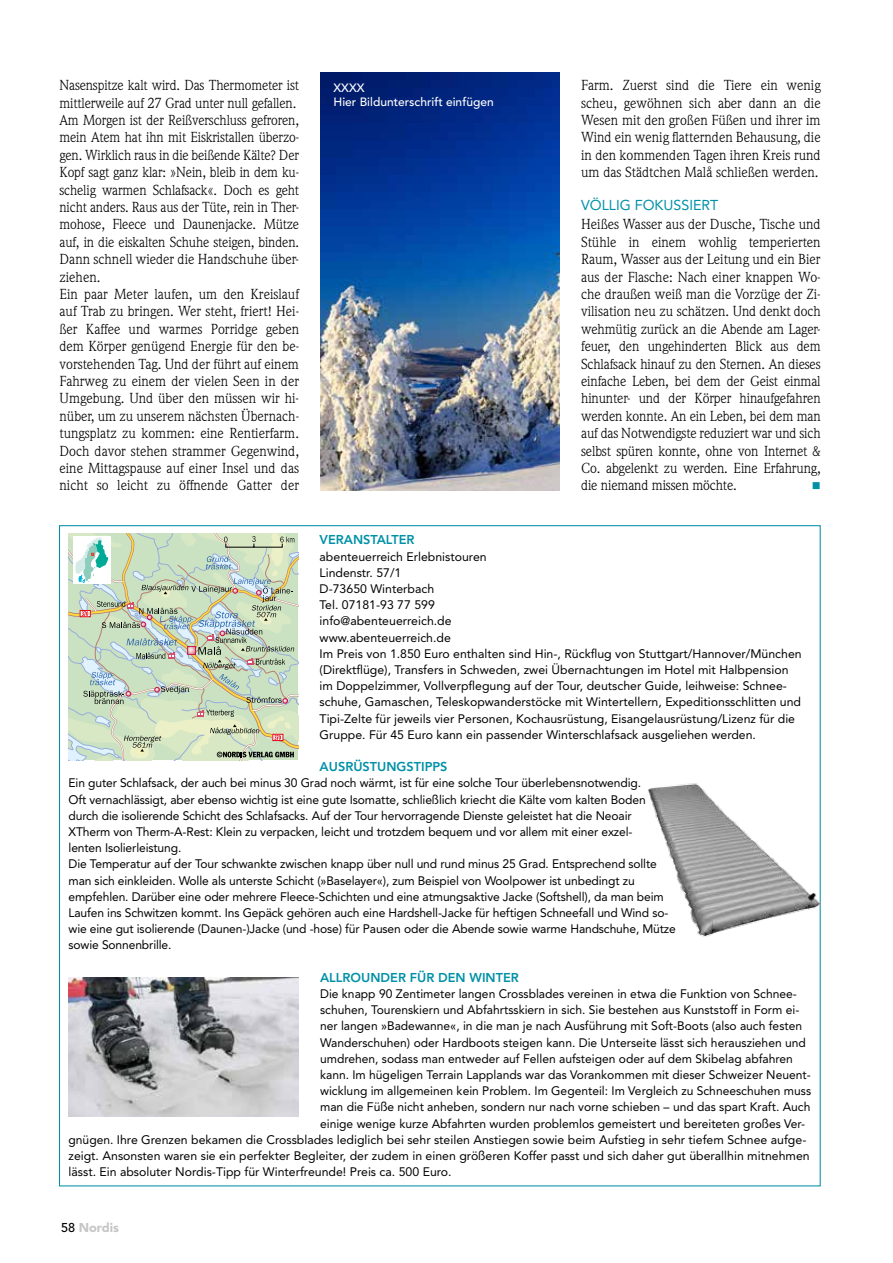
<style>
.page{position:relative;width:893px;height:1263px;background:#fff}
.page>*{position:absolute;margin:0;border:0;box-sizing:border-box;transform-origin:0 0}
.t1{font:14.25px/17.4px "Weidemann Std";color:#000;text-align:justify}
.t2{font:14.25px "Avenir LT Std";color:#0091a7}
.t3{font:800 12.75px "Avenir LT Std";color:#0091a7}
.t4{font:900 12.75px "Avenir LT Std";color:#c6c6c6}
.t5{font:12.3px/16.2px "Avenir LT Std";color:#000}
.t6{font:500 12px/14.2px "Avenir LT Std";color:#fff}
.t7{font:12px "Wingdings";color:#0091a7}
.s1{font-weight:500;color:#000}
</style>
<div class="page">
<img style="left:69px;top:978px;width:230px;height:139px">
<img style="left:648px;top:773px;width:173px;height:174px">
<img style="left:320px;top:73px;width:240px;height:417px">
<svg style="left:69px;top:534px;width:229px;height:226px;background:#c5d3bb"></svg>
<p class="t1" style="left:60px;top:76px;width:241px;text-align:left">Nasenspitze kalt wird. Das Thermometer ist mittlerweile auf 27 Grad unter null gefallen.<br>Am Morgen ist der Reißverschluss gefroren, mein Atem hat ihn mit Eiskristallen überzo&shy;gen. Wirklich raus in die beißende Kälte? Der Kopf sagt ganz klar: »Nein, bleib in dem ku&shy;schelig warmen Schlafsack«. Doch es geht nicht anders. Raus aus der Tüte, rein in Ther&shy;mohose, Fleece und Daunenjacke. Mütze auf, in die eiskalten Schuhe steigen, binden.<br>Dann schnell wieder die Handschuhe über&shy;ziehen.<br>Ein paar Meter laufen, um den Kreislauf auf Trab zu bringen. Wer steht, friert! Hei&shy;ßer Kaffee und warmes Porridge geben dem Körper genügend Energie für den be&shy;vorstehenden Tag. Und der führt auf einem Fahrweg zu einem der vielen Seen in der Umgebung. Und über den müssen wir hi&shy;nüber, um zu unserem nächsten Übernach&shy;tungsplatz zu kommen: eine Rentierfarm.<br>Doch davor stehen strammer Gegenwind, eine Mittagspause auf einer Insel und das nicht so leicht zu öffnende Gatter der</p>
<p class="t6" style="left:333px;top:81px;width:162px">XXXX<br>Hier Bildunterschrift einfügen</p>
<p class="t1" style="left:581px;top:76px;width:241px">Farm. Zuerst sind die Tiere ein wenig scheu, gewöhnen sich aber dann an die Wesen mit den großen Füßen und ihrer im Wind ein wenig flatternden Behausung, die in den kommenden Tagen ihren Kreis rund um das Städtchen Malå schließen werden.</p>
<p class="t2" style="left:581px;top:197px;width:139px">VÖLLIG FOKUSSIERT</p>
<p class="t1" style="left:581px;top:216px;width:241px">Heißes Wasser aus der Dusche, Tische und Stühle in einem wohlig temperierten Raum, Wasser aus der Leitung und ein Bier aus der Flasche: Nach einer knappen Wo&shy;che draußen weiß man die Vorzüge der Zi&shy;vilisation neu zu schätzen. Und denkt doch wehmütig zurück an die Abende am Lager&shy;feuer, den ungehinderten Blick aus dem Schlafsack hinauf zu den Sternen. An dieses einfache Leben, bei dem der Geist einmal hinunter- und der Körper hinaufgefahren werden konnte. An ein Leben, bei dem man auf das Notwendigste reduziert war und sich selbst spüren konnte, ohne von Internet &amp; Co. abgelenkt zu werden. Eine Erfahrung, die niemand missen möchte.</p>
<p class="t7" style="left:812px;top:480px;width:10px">■</p>
<p class="t3" style="left:320px;top:532px;width:96px">VERANSTALTER</p>
<p class="t5" style="left:320px;top:548px;width:484px">abenteuerreich Erlebnistouren<br>Lindenstr. 57/1<br>D-73650 Winterbach<br>Tel. 07181-93 77 599<br>info@abenteuerreich.de<br>www.abenteuerreich.de<br>Im Preis von 1.850 Euro enthalten sind Hin-, Rückflug von Stuttgart/Hannover/München (Direktflüge), Transfers in Schweden, zwei Übernachtungen im Hotel mit Halbpension im Doppelzimmer, Vollverpflegung auf der Tour, deutscher Guide, leihweise: Schnee&shy;schuhe, Gamaschen, Teleskopwanderstöcke mit Wintertellern, Expeditionsschlitten und Tipi-Zelte für jeweils vier Personen, Kochausrüstung, Eisangelausrüstung/Lizenz für die Gruppe. Für 45 Euro kann ein passender Winterschlafsack ausgeliehen werden.</p>
<p class="t3" style="left:320px;top:759px;width:129px">AUSRÜSTUNGSTIPPS</p>
<p class="t5" style="left:69px;top:775px;width:609px">Ein guter Schlafsack, der auch bei minus 30 Grad noch wärmt, ist für eine solche Tour überlebensnotwendig.<br>Oft vernachlässigt, aber ebenso wichtig ist eine gute Isomatte, schließlich kriecht die Kälte vom kalten Boden durch die isolierende Schicht des Schlafsacks. Auf der Tour hervorragende Dienste geleistet hat die Neoair XTherm von Therm-A-Rest: Klein zu verpacken, leicht und trotzdem bequem und vor allem mit einer exzel-<br>lenten Isolierleistung.<br>Die Temperatur auf der Tour schwankte zwischen knapp über null und rund minus 25 Grad. Entsprechend sollte man sich einkleiden. Wolle als unterste Schicht (»Baselayer«), zum Beispiel von Woolpower ist unbedingt zu empfehlen. Darüber eine oder mehrere Fleece-Schichten und eine atmungsaktive Jacke (Softshell), da man beim Laufen ins Schwitzen kommt. Ins Gepäck gehören auch eine Hardshell-Jacke für heftigen Schneefall und Wind so&shy;wie eine gut isolierende (Daunen-)Jacke (und -hose) für Pausen oder die Abende sowie warme Handschuhe, Mütze sowie Sonnenbrille.</p>
<p class="t3" style="left:320px;top:970px;width:200px">ALLROUNDER FÜR DEN WINTER</p>
<p class="t5" style="left:320px;top:986px;width:478px">Die knapp 90 Zentimeter langen Crossblades vereinen in etwa die Funktion von Schnee-</p>
<p class="t5" style="left:320px;top:1002px;width:481px">schuhen, Tourenskiern und Abfahrtsskiern in sich. Sie bestehen aus Kunststoff in Form ei-</p>
<p class="t5" style="left:320px;top:1018px;width:483px">ner langen »Badewanne«, in die man je nach Ausführung mit Soft-Boots (also auch festen</p>
<p class="t5" style="left:320px;top:1034px;width:487px">Wanderschuhen) oder Hardboots steigen kann. Die Unterseite lässt sich herausziehen und</p>
<p class="t5" style="left:320px;top:1050px;width:474px">umdrehen, sodass man entweder auf Fellen aufsteigen oder auf dem Skibelag abfahren</p>
<p class="t5" style="left:320px;top:1067px;width:492px">kann. Im hügeligen Terrain Lapplands war das Vorankommen mit dieser Schweizer Neuent-</p>
<p class="t5" style="left:320px;top:1083px;width:493px">wicklung im allgemeinen kein Problem. Im Gegenteil: Im Vergleich zu Schneeschuhen muss</p>
<p class="t5" style="left:320px;top:1099px;width:492px">man die Füße nicht anheben, sondern nur nach vorne schieben – und das spart Kraft. Auch</p>
<p class="t5" style="left:320px;top:1115px;width:487px">einige wenige kurze Abfahrten wurden problemlos gemeistert und bereiteten großes Ver-</p>
<p class="t5" style="left:69px;top:1131px;width:739px">gnügen. Ihre Grenzen bekamen die Crossblades lediglich bei sehr steilen Anstiegen sowie beim Aufstieg in sehr tiefem Schnee aufge-</p>
<p class="t5" style="left:69px;top:1148px;width:743px">zeigt. Ansonsten waren sie ein perfekter Begleiter, der zudem in einen größeren Koffer passt und sich daher gut überallhin mitnehmen</p>
<p class="t5" style="left:69px;top:1164px;width:385px">lässt. Ein absoluter Nordis-Tipp für Winterfreunde! Preis ca. 500 Euro.</p>
<p class="t4" style="left:61px;top:1219px;width:60px"><span class="s1">58</span> Nordis</p>
</div>
